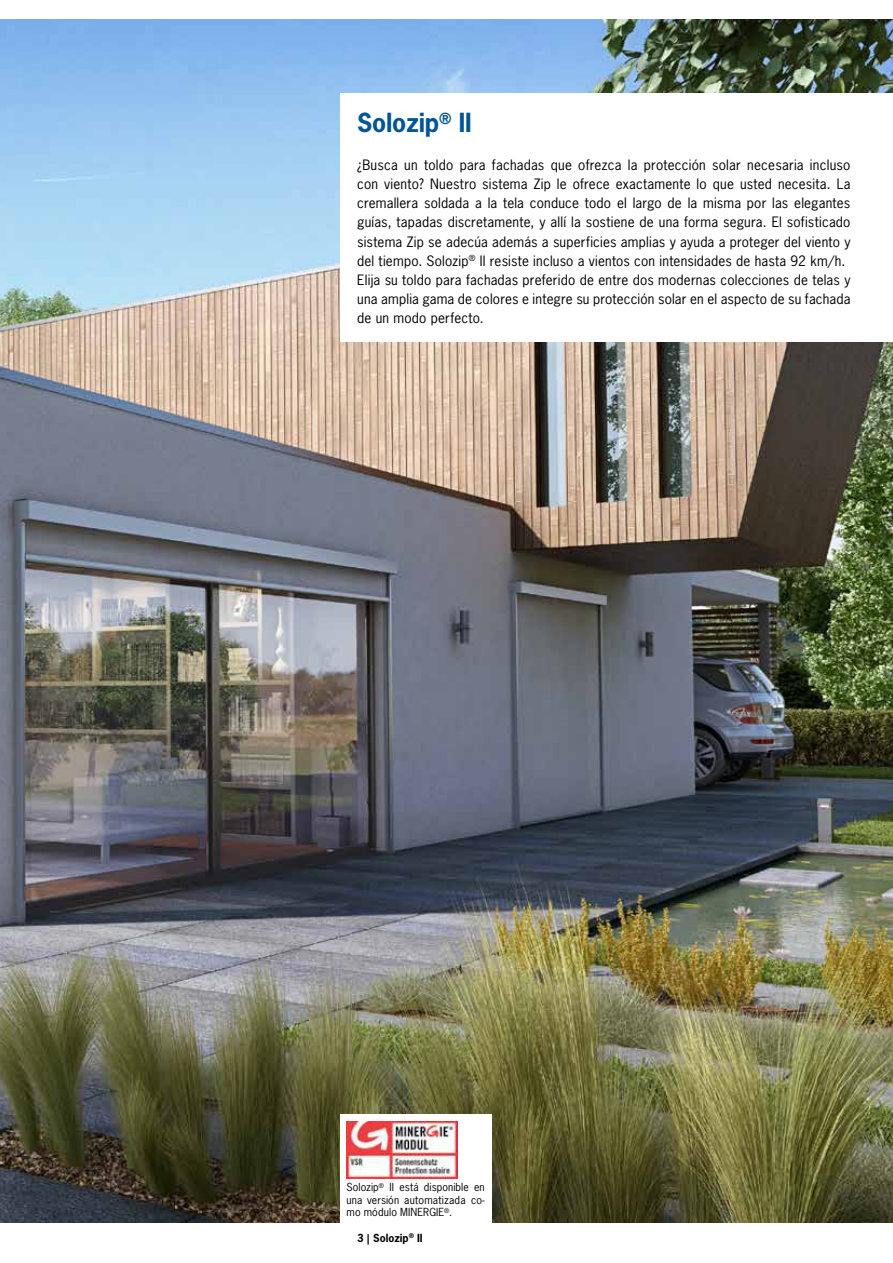
<style>
.page{position:relative;width:893px;height:1263px;background:#fff}
.page>*{position:absolute;margin:0;border:0;box-sizing:border-box;transform-origin:0 0}
.t1{font:700 24.75px "News Gothic";letter-spacing:-.01em;color:#005596}
.t2{font:13.5px/19.2px "News Gothic";letter-spacing:.015em;color:#000}
.t3{font:10.5px/12.6px "News Gothic";letter-spacing:.015em;color:#000;text-align:justify}
.t4{font:700 10.5px "News Gothic";color:#000}
</style>
<div class="page">
<img style="left:0;top:19px;width:893px;height:1203px">
<div style="left:340px;top:1114px;width:152px;height:108px;background:#fff"></div>
<div style="left:340px;top:94px;width:553px;height:248px;background:#fff"></div>
<img style="left:347px;top:1121px;width:110px;height:57px">
<h1 class="t1" style="left:357px;top:106px;width:116px">Solozip<sup>®</sup> II</h1>
<p class="t2" style="left:357px;top:155px;width:495px">¿Busca un toldo para fachadas que ofrezca la protección solar necesaria incluso con viento? Nuestro sistema Zip le ofrece exactamente lo que usted necesita. La cremallera soldada a la tela conduce todo el largo de la misma por las elegantes guías, tapadas discretamente, y allí la sostiene de una forma segura. El sofisticado sistema Zip se adecúa además a superficies amplias y ayuda a proteger del viento y del tiempo. Solozip<sup>®</sup> II resiste incluso a vientos con intensidades de hasta 92 km/h.<br>Elija su toldo para fachadas preferido de entre dos modernas colecciones de telas y una amplia gama de colores e integre su protección solar en el aspecto de su fachada de un modo perfecto.</p>
<p class="t3" style="left:347px;top:1181px;width:140px">Solozip<sup>®</sup> II está disponible en una versión automatizada co&shy;mo módulo MINERGIE<sup>®</sup>.</p>
<p class="t4" style="left:357px;top:1231px;width:67px">3 | Solozip<sup>®</sup> II</p>
</div>
